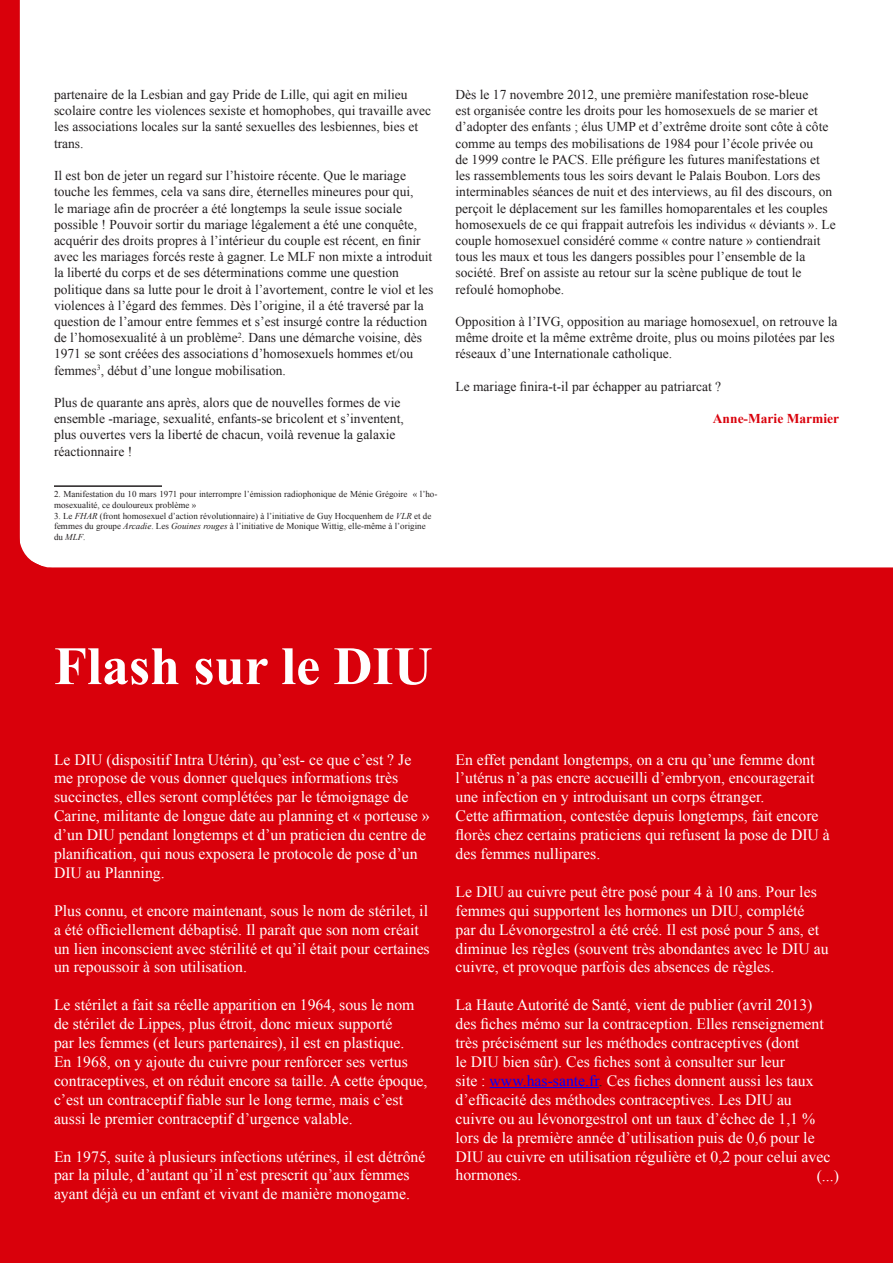
<style>
.page{position:relative;width:893px;height:1263px;background:#fff}
.page>*{position:absolute;margin:0;border:0;box-sizing:border-box;transform-origin:0 0}
.t1{font:700 54px "Times New Roman";color:#fff}
.t2{font:15.75px/18.9px "Times New Roman";color:#fff}
.t3{font:13.5px/16.2px "Times New Roman";color:#231f20}
.t4{font:700 13.5px "Times New Roman";color:#d9000b}
.t5{font:9px/10.8px "Times New Roman";color:#231f20}
.s1{font-style:italic}
.s2{color:#00f}
.s3{color:#231f20}
</style>
<div class="page">
<div style="left:59px;top:567px;width:834px;height:696px;background:#d9000b"></div>
<svg style="left:0;top:0;width:59px;height:1263px"></svg>
<hr style="left:54px;top:485px;width:108px;height:2px;background:#231f20">
<hr style="left:490px;top:1087px;width:109px;height:1px;background:#00f">
<p class="t3" style="left:54px;top:86px;width:379px">partenaire de la Lesbian and gay Pride de Lille, qui agit en milieu scolaire contre les violences sexiste et homophobes, qui travaille avec les associations locales sur la santé sexuelles des lesbiennes, bies et trans.</p>
<p class="t3" style="left:54px;top:167px;width:381px">Il est bon de jeter un regard sur l’histoire récente. Que le mariage touche les femmes, cela va sans dire, éternelles mineures pour qui,<br>le mariage afin de procréer a été longtemps la seule issue sociale possible ! Pouvoir sortir du mariage légalement a été une conquête, acquérir des droits propres à l’intérieur du couple est récent, en finir avec les mariages forcés reste à gagner. Le MLF non mixte a introduit la liberté du corps et de ses déterminations comme une question politique dans sa lutte pour le droit à l’avortement, contre le viol et les violences à l’égard des femmes. Dès l’origine, il a été traversé par la question de l’amour entre femmes et s’est insurgé contre la réduction de l’homosexualité à un problème<sup>2</sup>. Dans une démarche voisine, dès 1971 se sont créées des associations d’homosexuels hommes et/ou femmes<sup>3</sup>, début d’une longue mobilisation.</p>
<p class="t3" style="left:54px;top:394px;width:351px">Plus de quarante ans après, alors que de nouvelles formes de vie ensemble -mariage, sexualité, enfants-se bricolent et s’inventent, plus ouvertes vers la liberté de chacun, voilà revenue la galaxie réactionnaire !</p>
<p class="t5" style="left:54px;top:488px;width:385px">2. Manifestation du 10 mars 1971 pour interrompre l’émission radiophonique de Ménie Grégoire « l’ho&shy;mosexualité, ce douloureux problème »</p>
<p class="t5" style="left:54px;top:510px;width:379px">3. Le <span class="s1">FHAR</span> (front homosexuel d’action révolutionnaire) à l’initiative de Guy Hocquenhem de <span class="s1">VLR</span> et de femmes du groupe <span class="s1">Arcadie</span>. Les <span class="s1">Gouines rouges</span> à l’initiative de Monique Wittig, elle-même à l’origine du <span class="s1">MLF</span>.</p>
<p class="t3" style="left:455px;top:86px;width:382px">Dès le 17 novembre 2012, une première manifestation rose-bleue<br>est organisée contre les droits pour les homosexuels de se marier et d’adopter des enfants ; élus UMP et d’extrême droite sont côte à côte comme au temps des mobilisations de 1984 pour l’école privée ou<br>de 1999 contre le PACS. Elle préfigure les futures manifestations et les rassemblements tous les soirs devant le Palais Boubon. Lors des interminables séances de nuit et des interviews, au fil des discours, on perçoit le déplacement sur les familles homoparentales et les couples homosexuels de ce qui frappait autrefois les individus « déviants ». Le couple homosexuel considéré comme « contre nature » contiendrait tous les maux et tous les dangers possibles pour l’ensemble de la société. Bref on assiste au retour sur la scène publique de tout le refoulé homophobe.</p>
<p class="t3" style="left:455px;top:313px;width:384px">Opposition à l’IVG, opposition au mariage homosexuel, on retrouve la même droite et la même extrême droite, plus ou moins pilotées par les réseaux d’une Internationale catholique.</p>
<p class="t3" style="left:455px;top:378px;width:267px">Le mariage finira-t-il par échapper au patriarcat ?</p>
<p class="t4" style="left:713px;top:409px;width:128px">Anne-Marie Marmier</p>
<p class="t1" style="left:54px;top:629px;width:380px">Flash sur le DIU</p>
<p class="t2" style="left:54px;top:750px;width:377px">Le DIU (dispositif Intra Utérin), qu’est- ce que c’est ? Je me propose de vous donner quelques informations très succinctes, elles seront complétées par le témoignage de Carine, militante de longue date au planning et « porteuse » d’un DIU pendant longtemps et d’un praticien du centre de planification, qui nous exposera le protocole de pose d’un DIU au Planning.</p>
<p class="t2" style="left:54px;top:901px;width:377px">Plus connu, et encore maintenant, sous le nom de stérilet, il a été officiellement débaptisé. Il paraît que son nom créait un lien inconscient avec stérilité et qu’il était pour certaines un repoussoir à son utilisation.</p>
<p class="t2" style="left:54px;top:995px;width:375px">Le stérilet a fait sa réelle apparition en 1964, sous le nom de stérilet de Lippes, plus étroit, donc mieux supporté<br>par les femmes (et leurs partenaires), il est en plastique.<br>En 1968, on y ajoute du cuivre pour renforcer ses vertus contraceptives, et on réduit encore sa taille. A cette époque, c’est un contraceptif fiable sur le long terme, mais c’est aussi le premier contraceptif d’urgence valable.</p>
<p class="t2" style="left:54px;top:1146px;width:373px">En 1975, suite à plusieurs infections utérines, il est détrôné par la pilule, d’autant qu’il n’est prescrit qu’aux femmes ayant déjà eu un enfant et vivant de manière monogame.</p>
<p class="t2" style="left:455px;top:750px;width:361px;text-align:justify">En effet pendant longtemps, on a cru qu’une femme dont l’utérus n’a pas encre accueilli d’embryon, encouragerait une infection en y introduisant un corps étranger.</p>
<p class="t2" style="left:455px;top:806px;width:376px">Cette affirmation, contestée depuis longtemps, fait encore florès chez certains praticiens qui refusent la pose de DIU à des femmes nullipares.</p>
<p class="t2" style="left:455px;top:882px;width:375px">Le DIU au cuivre peut être posé pour 4 à 10 ans. Pour les femmes qui supportent les hormones un DIU, complété par du Lévonorgestrol a été créé. Il est posé pour 5 ans, et diminue les règles (souvent très abondantes avec le DIU au cuivre, et provoque parfois des absences de règles.</p>
<p class="t2" style="left:455px;top:995px;width:376px">La Haute Autorité de Santé, vient de publier (avril 2013) des fiches mémo sur la contraception. Elles renseignement très précisément sur les méthodes contraceptives (dont<br>le DIU bien sûr). Ces fiches sont à consulter sur leur<br>site : <span class="s2">www.has-sante.fr</span><span class="s3">.</span> Ces fiches donnent aussi les taux d’efficacité des méthodes contraceptives. Les DIU au cuivre ou au lévonorgestrol ont un taux d’échec de 1,1 % lors de la première année d’utilisation puis de 0,6 pour le DIU au cuivre en utilisation régulière et 0,2 pour celui avec hormones.</p>
<p class="t2" style="left:817px;top:1166px;width:24px">(...)</p>
</div>
